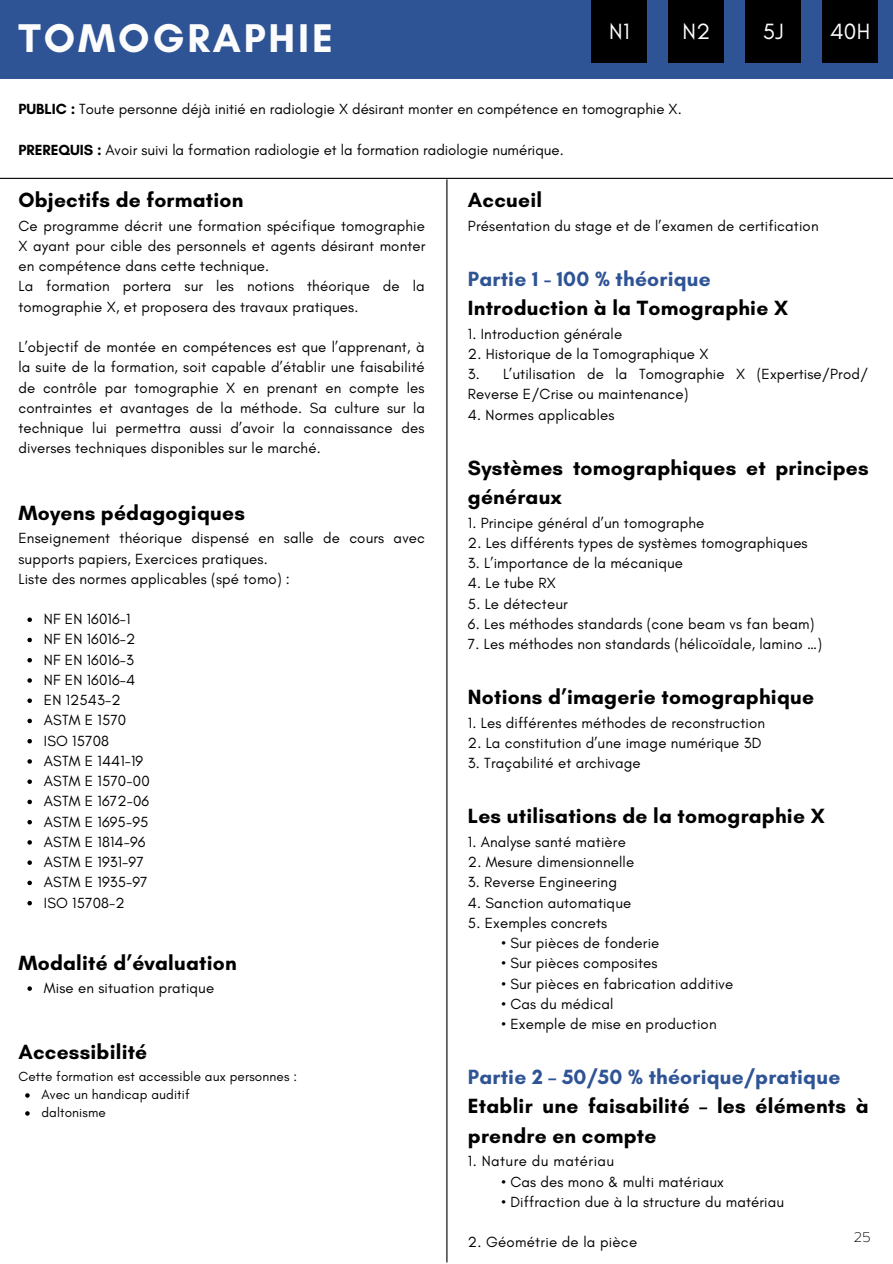
<style>
.page{position:relative;width:893px;height:1264px;background:#fff}
.page>*{position:absolute;margin:0;border:0;box-sizing:border-box;transform-origin:0 0}
.t1{font:700 40.8px "Glacial Indifference";letter-spacing:.07em;color:#fcfcfc}
.t2{font:22.5px "Glacial Indifference";letter-spacing:.01em;color:#fff}
.t3{font:700 21px/29.2px "Glacial Indifference";letter-spacing:.01em;color:#000}
.t4{font:700 21px "Glacial Indifference";letter-spacing:.01em;color:#2f5496}
.t5{font:15px/20.2px "Glacial Indifference";letter-spacing:.01em;color:#000}
.t6{font:15px "Glacial Indifference";letter-spacing:.03em;color:#000}
.t7{font:200 13.8px "Balgin";color:#000}
.t8{font:13.5px/18px "Glacial Indifference";letter-spacing:.01em;color:#000}
.s1{font-weight:700}
</style>
<div class="page">
<div style="left:0;top:0;width:892px;height:79px;background:#2f5496"></div>
<div style="left:591px;top:0;width:55px;height:63px;background:#000"></div>
<div style="left:668px;top:0;width:55px;height:63px;background:#000"></div>
<div style="left:745px;top:0;width:55px;height:63px;background:#000"></div>
<div style="left:822px;top:0;width:55px;height:63px;background:#000"></div>
<hr style="left:0;top:178px;width:892px;height:1px;background:#000">
<svg style="left:27px;top:617px;width:5px;height:5px"></svg>
<svg style="left:27px;top:637px;width:5px;height:5px"></svg>
<svg style="left:27px;top:658px;width:5px;height:4px"></svg>
<svg style="left:27px;top:678px;width:5px;height:4px"></svg>
<svg style="left:27px;top:698px;width:5px;height:5px"></svg>
<svg style="left:27px;top:718px;width:5px;height:5px"></svg>
<svg style="left:27px;top:739px;width:5px;height:4px"></svg>
<svg style="left:27px;top:759px;width:5px;height:4px"></svg>
<svg style="left:27px;top:779px;width:5px;height:5px"></svg>
<svg style="left:27px;top:799px;width:5px;height:5px"></svg>
<svg style="left:27px;top:820px;width:5px;height:4px"></svg>
<svg style="left:27px;top:840px;width:5px;height:4px"></svg>
<svg style="left:27px;top:860px;width:5px;height:4px"></svg>
<svg style="left:27px;top:880px;width:5px;height:5px"></svg>
<svg style="left:27px;top:900px;width:5px;height:5px"></svg>
<svg style="left:27px;top:986px;width:5px;height:4px"></svg>
<svg style="left:25px;top:1093px;width:5px;height:4px"></svg>
<svg style="left:25px;top:1111px;width:5px;height:4px"></svg>
<hr style="left:446px;top:179px;width:1px;height:1083px;background:#000">
<h1 class="t1" style="left:18px;top:13px;width:316px">TOMOGRAPHIE</h1>
<h2 class="t2" style="left:682px;top:18px;width:29px">N2</h2>
<h2 class="t2" style="left:762px;top:18px;width:22px">5J</h2>
<h2 class="t2" style="left:830px;top:18px;width:42px">40H</h2>
<h2 class="t2" style="left:609px;top:18px;width:22px">N1</h2>
<p class="t5" style="left:18px;top:99px;width:664px"><span class="s1">PUBLIC :</span> Toute personne déjà initié en radiologie X désirant monter en compétence en tomographie X.</p>
<p class="t5" style="left:18px;top:139px;width:546px"><span class="s1">PREREQUIS :</span> Avoir suivi la formation radiologie et la formation radiologie numérique.</p>
<h3 class="t3" style="left:18px;top:185px;width:226px">Objectifs de formation</h3>
<p class="t5" style="left:18px;top:215px;width:408px">Ce programme décrit une formation spécifique tomographie X ayant pour cible des personnels et agents désirant monter en compétence dans cette technique.<br>La formation portera sur les notions théorique de la tomographie X, et proposera des travaux pratiques.</p>
<p class="t5" style="left:18px;top:337px;width:408px;text-align:justify">L’objectif de montée en compétences est que l’apprenant, à la suite de la formation, soit capable d’établir une faisabilité de contrôle par tomographie X en prenant en compte les contraintes et avantages de la méthode. Sa culture sur la technique lui permettra aussi d’avoir la connaissance des diverses techniques disponibles sur le marché.</p>
<h3 class="t3" style="left:18px;top:497px;width:228px">Moyens pédagogiques</h3>
<p class="t5" style="left:18px;top:528px;width:408px">Enseignement théorique dispensé en salle de cours avec supports papiers, Exercices pratiques.<br>Liste des normes applicables (spé tomo) :</p>
<p class="t5" style="left:44px;top:609px;width:107px">NF EN 16016-1<br>NF EN 16016-2<br>NF EN 16016-3<br>NF EN 16016-4<br>EN 12543-2<br>ASTM E 1570<br>ISO 15708<br>ASTM E 1441-19<br>ASTM E 1570-00<br>ASTM E 1672-06<br>ASTM E 1695-95<br>ASTM E 1814-96<br>ASTM E 1931-97<br>ASTM E 1935-97<br>ISO 15708-2</p>
<h3 class="t3" style="left:18px;top:947px;width:220px">Modalité d’évaluation</h3>
<p class="t5" style="left:44px;top:977px;width:172px">Mise en situation pratique</p>
<h3 class="t3" style="left:18px;top:1037px;width:130px">Accessibilité</h3>
<p class="t8" style="left:18px;top:1067px;width:280px">Cette formation est accessible aux personnes :</p>
<p class="t8" style="left:41px;top:1085px;width:150px">Avec un handicap auditif daltonisme</p>
<h3 class="t3" style="left:468px;top:185px;width:76px">Accueil</h3>
<p class="t5" style="left:468px;top:215px;width:352px">Présentation du stage et de l’examen de certification</p>
<h3 class="t4" style="left:468px;top:266px;width:244px">Partie 1 - 100 % théorique</h3>
<h3 class="t3" style="left:468px;top:293px;width:321px">Introduction à la Tomographie X</h3>
<p class="t5" style="left:468px;top:323px;width:156px">1. Introduction générale</p>
<p class="t5" style="left:468px;top:343px;width:242px">2. Historique de la Tomographique X</p>
<p class="t5" style="left:468px;top:364px;width:402px">3. L’utilisation de la Tomographie X (Expertise/Prod/<br>Reverse E/Crise ou maintenance)</p>
<p class="t5" style="left:468px;top:404px;width:148px">4. Normes applicables</p>
<h3 class="t3" style="left:468px;top:452px;width:402px">Systèmes tomographiques et principes généraux</h3>
<p class="t5" style="left:468px;top:512px;width:238px">1. Principe général d’un tomographe</p>
<p class="t5" style="left:468px;top:532px;width:341px">2. Les différents types de systèmes tomographiques</p>
<p class="t5" style="left:468px;top:552px;width:216px">3. L’importance de la mécanique</p>
<p class="t5" style="left:468px;top:573px;width:89px">4. Le tube RX</p>
<p class="t5" style="left:468px;top:593px;width:101px">5. Le détecteur</p>
<p class="t5" style="left:468px;top:613px;width:348px">6. Les méthodes standards (cone beam vs fan beam)</p>
<p class="t5" style="left:468px;top:633px;width:355px">7. Les méthodes non standards (hélicoïdale, lamino …)</p>
<h3 class="t3" style="left:468px;top:682px;width:347px">Notions d’imagerie tomographique</h3>
<p class="t5" style="left:468px;top:712px;width:299px">1. Les différentes méthodes de reconstruction</p>
<p class="t5" style="left:468px;top:732px;width:295px">2. La constitution d’une image numérique 3D</p>
<p class="t5" style="left:468px;top:752px;width:174px">3. Traçabilité et archivage</p>
<h3 class="t3" style="left:468px;top:801px;width:358px">Les utilisations de la tomographie X</h3>
<p class="t5" style="left:468px;top:831px;width:159px">1. Analyse santé matière</p>
<p class="t5" style="left:468px;top:851px;width:168px">2. Mesure dimensionnelle</p>
<p class="t5" style="left:468px;top:872px;width:151px">3. Reverse Engineering</p>
<p class="t5" style="left:468px;top:892px;width:165px">4. Sanction automatique</p>
<p class="t5" style="left:468px;top:912px;width:141px">5. Exemples concrets</p>
<p class="t5" style="left:501px;top:932px;width:159px">• Sur pièces de fonderie</p>
<p class="t5" style="left:501px;top:953px;width:157px">• Sur pièces composites</p>
<p class="t5" style="left:501px;top:973px;width:233px">• Sur pièces en fabrication additive</p>
<p class="t5" style="left:501px;top:993px;width:113px">• Cas du médical</p>
<p class="t5" style="left:501px;top:1013px;width:217px">• Exemple de mise en production</p>
<h3 class="t4" style="left:468px;top:1064px;width:374px">Partie 2 – 50/50 % théorique/pratique</h3>
<h3 class="t3" style="left:468px;top:1091px;width:402px">Etablir une faisabilité – les éléments à prendre en compte</h3>
<p class="t6" style="left:468px;top:1151px;width:148px">1. Nature du matériau</p>
<p class="t5" style="left:501px;top:1171px;width:224px">• Cas des mono &amp; multi matériaux</p>
<p class="t5" style="left:501px;top:1191px;width:284px">• Diffraction due à la structure du matériau</p>
<p class="t5" style="left:468px;top:1231px;width:171px">2. Géométrie de la pièce</p>
<p class="t7" style="left:853px;top:1231px;width:18px">25</p>
</div>
